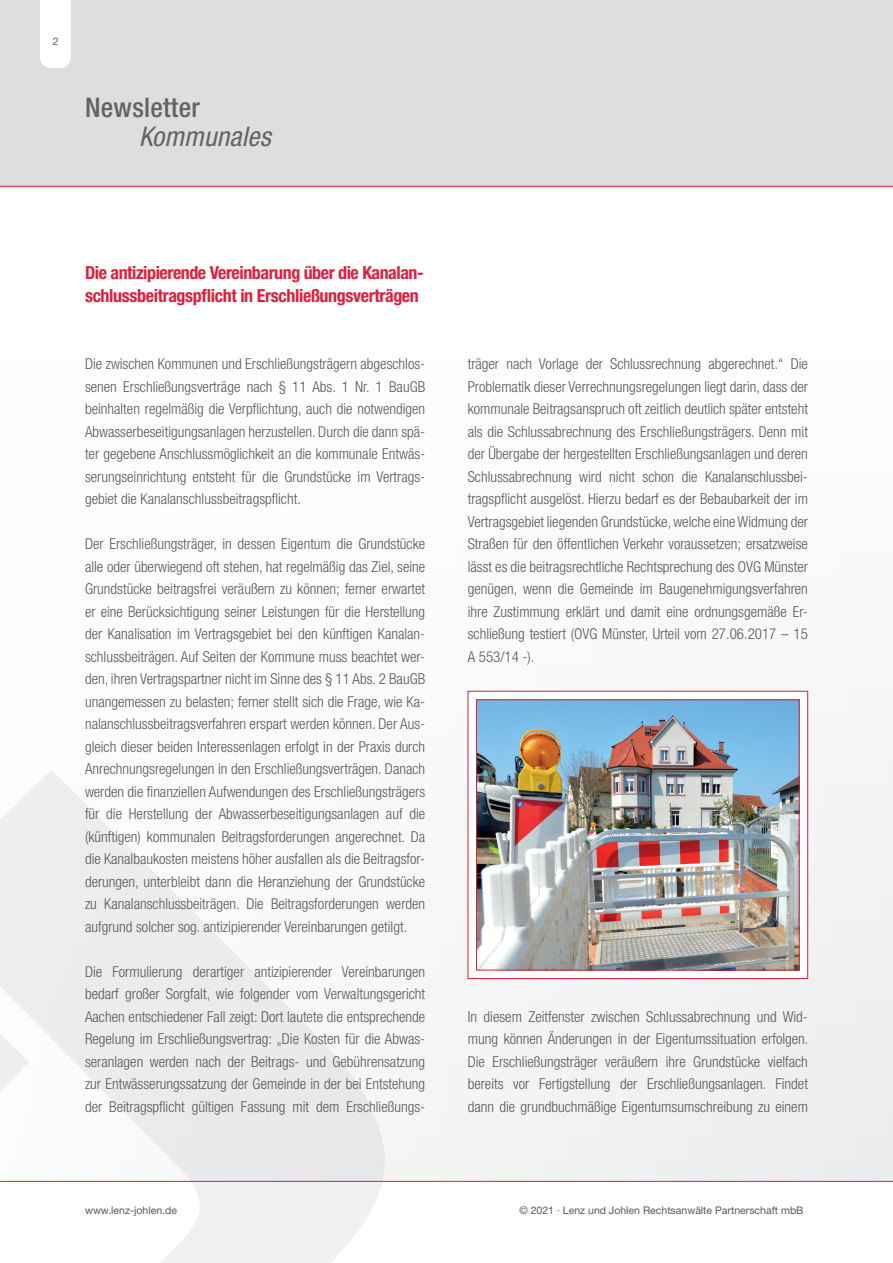
<style>
.page{position:relative;width:893px;height:1263px;background:#fff}
.page>*{position:absolute;margin:0;border:0;box-sizing:border-box;transform-origin:0 0}
.t1{font:500 condensed 27px "Helvetica Neue LT Std";letter-spacing:.01em;color:#636366}
.t2{font:italic condensed 27px "Helvetica Neue LT Std";letter-spacing:.01em;color:#636366}
.fliess{font:700 condensed 18px/22.5px "Helvetica Neue LT Std";letter-spacing:-.02em;color:#e41c3b}
.fliess-2{font:300 condensed 15px/22.5px "Helvetica Neue LT Std";color:#57585a;text-align:justify}
.t3{font:10.5px "Helvetica Neue LT Std";color:#57585a}
</style>
<div class="page">
<div style="left:0;top:0;width:893px;height:187px;background:#dddee0"></div>
<div style="left:0;top:344px;width:893px;height:837px;background:#fbfbfb"></div>
<svg style="left:0;top:770px;width:386px;height:493px;fill:#eff0f0"></svg>
<div style="left:468px;top:691px;width:340px;height:288px;background:#fff;border:1px solid #e41c3b"></div>
<img style="left:478px;top:701px;width:319px;height:267px">
<div style="left:476px;top:699px;width:323px;height:271px;border:1px solid #e41c3b"></div>
<hr style="left:0;top:1181px;width:893px;height:1px;background:#e41c3b">
<hr style="left:0;top:186px;width:893px;height:1px;background:#e41c3b">
<div style="left:40px;top:0;width:31px;height:68px;background:#fff"></div>
<p class="t3" style="left:53px;top:35px;width:7px">2</p>
<h1 class="t1" style="left:85px;top:91px;width:116px">Newsletter</h1>
<h1 class="t2" style="left:139px;top:120px;width:133px">Kommunales</h1>
<p class="fliess" style="left:85px;top:261px;width:340px">Die antizipierende Vereinbarung über die Kanalan&shy;schlussbeitragspflicht in Erschließungsverträgen</p>
<p class="fliess-2" style="left:85px;top:352px;width:342px">Die zwischen Kommunen und Erschließungsträgern abgeschlos&shy;senen Erschließungsverträge nach § 11 Abs. 1 Nr. 1 BauGB beinhalten regelmäßig die Verpflichtung, auch die notwendigen Abwasserbeseitigungsanlagen herzustellen. Durch die dann spä&shy;ter gegebene Anschlussmöglichkeit an die kommunale Entwäs&shy;serungseinrichtung entsteht für die Grundstücke im Vertrags&shy;gebiet die Kanalanschlussbeitragspflicht.</p>
<p class="fliess-2" style="left:85px;top:532px;width:342px">Der Erschließungsträger, in dessen Eigentum die Grundstücke alle oder überwiegend oft stehen, hat regelmäßig das Ziel, seine Grundstücke beitragsfrei veräußern zu können; ferner erwartet er eine Berücksichtigung seiner Leistungen für die Herstellung der Kanalisation im Vertragsgebiet bei den künftigen Kanalan&shy;schlussbeiträgen. Auf Seiten der Kommune muss beachtet wer&shy;den, ihren Vertragspartner nicht im Sinne des § 11 Abs. 2 BauGB unangemessen zu belasten; ferner stellt sich die Frage, wie Ka&shy;nalanschlussbeitragsverfahren erspart werden können. Der Aus&shy;gleich dieser beiden Interessenlagen erfolgt in der Praxis durch Anrechnungsregelungen in den Erschließungsverträgen. Danach werden die finanziellen Aufwendungen des Erschließungsträgers für die Herstellung der Abwasserbeseitigungsanlagen auf die (künftigen) kommunalen Beitragsforderungen angerechnet. Da die Kanalbaukosten meistens höher ausfallen als die Beitragsfor&shy;derungen, unterbleibt dann die Heranziehung der Grundstücke zu Kanalanschlussbeiträgen. Die Beitragsforderungen werden aufgrund solcher sog. antizipierender Vereinbarungen getilgt.</p>
<p class="fliess-2" style="left:85px;top:960px;width:342px">Die Formulierung derartiger antizipierender Vereinbarungen bedarf großer Sorgfalt, wie folgender vom Verwaltungsgericht Aachen entschiedener Fall zeigt: Dort lautete die entsprechende Regelung im Erschließungsvertrag: „Die Kosten für die Abwas&shy;seranlagen werden nach der Beitrags- und Gebührensatzung zur Entwässerungssatzung der Gemeinde in der bei Entstehung der Beitragspflicht gültigen Fassung mit dem Erschließungs-</p>
<p class="fliess-2" style="left:468px;top:352px;width:342px">träger nach Vorlage der Schlussrechnung abgerechnet.“ Die Problematik dieser Verrechnungsregelungen liegt darin, dass der kommunale Beitragsanspruch oft zeitlich deutlich später entsteht als die Schlussabrechnung des Erschließungsträgers. Denn mit der Übergabe der hergestellten Erschließungsanlagen und deren Schlussabrechnung wird nicht schon die Kanalanschlussbei&shy;tragspflicht ausgelöst. Hierzu bedarf es der Bebaubarkeit der im Vertragsgebiet liegenden Grundstücke, welche eine Widmung der Straßen für den öffentlichen Verkehr voraussetzen; ersatzweise lässt es die beitragsrechtliche Rechtsprechung des OVG Münster genügen, wenn die Gemeinde im Baugenehmigungsverfahren ihre Zustimmung erklärt und damit eine ordnungsgemäße Er&shy;schließung testiert (OVG Münster, Urteil vom 27.06.2017 – 15<br>A 553/14 -).</p>
<p class="fliess-2" style="left:468px;top:1005px;width:342px">In diesem Zeitfenster zwischen Schlussabrechnung und Wid&shy;mung können Änderungen in der Eigentumssituation erfolgen.<br>Die Erschließungsträger veräußern ihre Grundstücke vielfach bereits vor Fertigstellung der Erschließungsanlagen. Findet dann die grundbuchmäßige Eigentumsumschreibung zu einem</p>
<p class="t3" style="left:85px;top:1204px;width:93px">www.lenz-johlen.de</p>
<p class="t3" style="left:519px;top:1204px;width:285px">© 2021 · Lenz und Johlen Rechtsanwälte Partnerschaft mbB</p>
</div>
